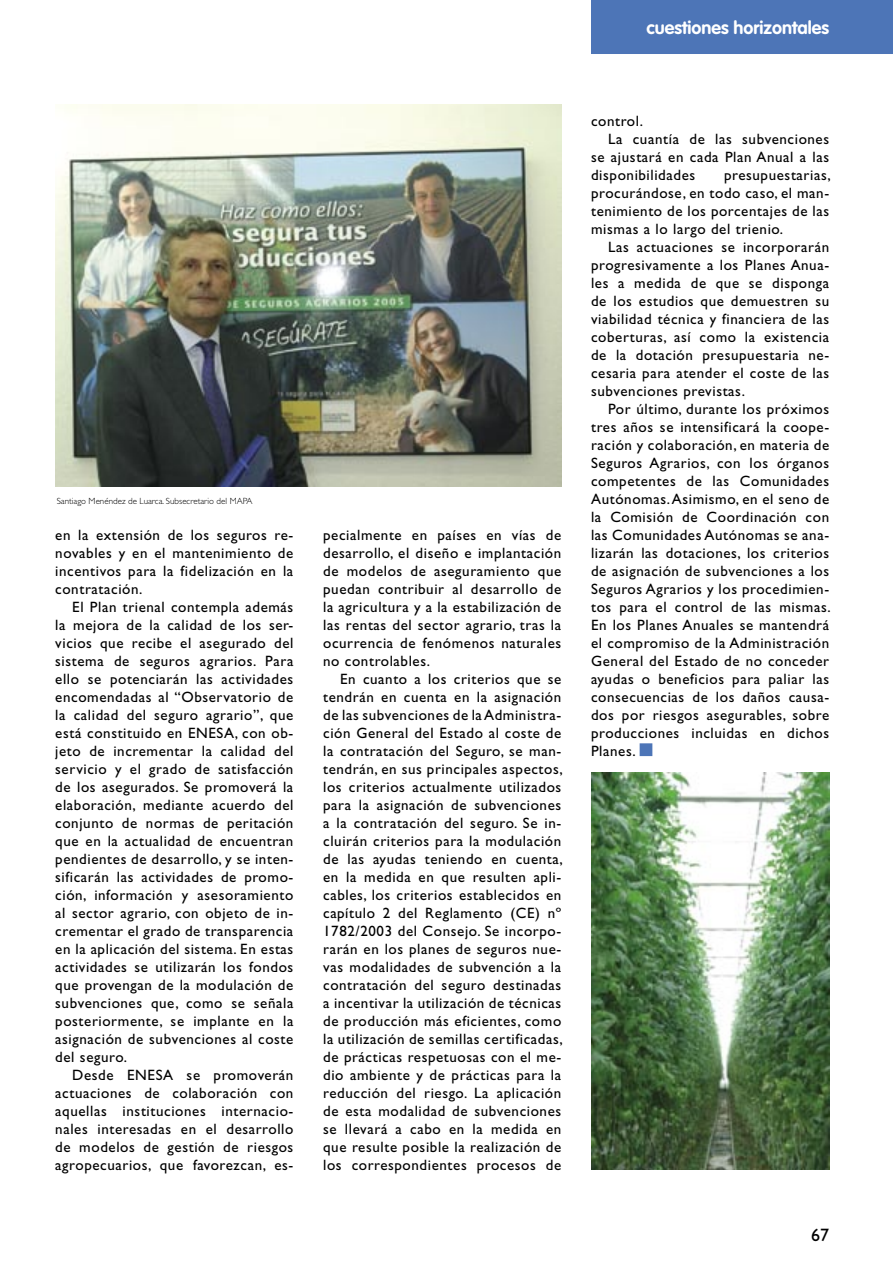
<style>
.page{position:relative;width:893px;height:1263px;background:#fff}
.page>*{position:absolute;margin:0;border:0;box-sizing:border-box;transform-origin:0 0}
.t1{font:700 18px "VAG Rounded";color:#fff}
.t2{font:18px "Gill Sans";color:#000}
.t3{font:15px/18px "Gill Sans";letter-spacing:.04em;color:#000;text-align:justify}
.t4{font:300 9px "Gill Sans";color:#000}
</style>
<div class="page">
<div style="left:591px;top:0;width:302px;height:54px;background:#4d75b7"></div>
<div style="left:604px;top:20px;width:225px;height:28px;background:#4d75b7"></div>
<div style="left:640px;top:744px;width:12px;height:11px;background:#4d75b7"></div>
<div style="left:640px;top:743px;width:12px;height:13px;border:2px solid #4d75b7"></div>
<img style="left:55px;top:105px;width:506px;height:381px">
<img style="left:591px;top:772px;width:238px;height:397px">
<p class="t1" style="left:646px;top:17px;width:184px">cuestiones horizontales</p>
<p class="t4" style="left:57px;top:496px;width:197px">Santiago Menéndez de Luarca. Subsecretario del MAPA</p>
<p class="t3" style="left:55px;top:526px;width:240px">en la extensión de los seguros re&shy;novables y en el mantenimiento de incentivos para la fidelización en la contratación.</p>
<p class="t3" style="left:55px;top:598px;width:240px;text-indent:17px">El Plan trienal contempla además la mejora de la calidad de los ser&shy;vicios que recibe el asegurado del sistema de seguros agrarios. Para ello se potenciarán las actividades encomendadas al “Observatorio de la calidad del seguro agrario”, que está constituido en ENESA, con ob&shy;jeto de incrementar la calidad del servicio y el grado de satisfacción de los asegurados. Se promoverá la elaboración, mediante acuerdo del conjunto de normas de peritación que en la actualidad de encuentran pendientes de desarrollo, y se inten&shy;sificarán las actividades de promo&shy;ción, información y asesoramiento al sector agrario, con objeto de in&shy;crementar el grado de transparencia en la aplicación del sistema. En estas actividades se utilizarán los fondos que provengan de la modulación de subvenciones que, como se señala posteriormente, se implante en la asignación de subvenciones al coste del seguro.</p>
<p class="t3" style="left:55px;top:1066px;width:240px;text-indent:17px">Desde ENESA se promoverán actuaciones de colaboración con aquellas instituciones internacio&shy;nales interesadas en el desarrollo de modelos de gestión de riesgos agropecuarios, que favorezcan, es-</p>
<p class="t3" style="left:323px;top:526px;width:240px">pecialmente en países en vías de desarrollo, el diseño e implantación de modelos de aseguramiento que puedan contribuir al desarrollo de la agricultura y a la estabilización de las rentas del sector agrario, tras la ocurrencia de fenómenos naturales no controlables.</p>
<p class="t3" style="left:323px;top:670px;width:241px;text-indent:17px">En cuanto a los criterios que se tendrán en cuenta en la asignación de las subvenciones de la Administra&shy;ción General del Estado al coste de la contratación del Seguro, se man&shy;tendrán, en sus principales aspectos, los criterios actualmente utilizados para la asignación de subvenciones a la contratación del seguro. Se in&shy;cluirán criterios para la modulación de las ayudas teniendo en cuenta, en la medida en que resulten apli&shy;cables, los criterios establecidos en capítulo 2 del Reglamento (CE) nº 1782/2003 del Consejo. Se incorpo&shy;rarán en los planes de seguros nue&shy;vas modalidades de subvención a la contratación del seguro destinadas a incentivar la utilización de técnicas de producción más eficientes, como la utilización de semillas certificadas, de prácticas respetuosas con el me&shy;dio ambiente y de prácticas para la reducción del riesgo. La aplicación de esta modalidad de subvenciones se llevará a cabo en la medida en que resulte posible la realización de los correspondientes procesos de</p>
<p class="t3" style="left:591px;top:112px;width:53px">control.</p>
<p class="t3" style="left:608px;top:130px;width:223px">La cuantía de las subvenciones</p>
<p class="t3" style="left:591px;top:148px;width:240px">se ajustará en cada Plan Anual a las</p>
<p class="t3" style="left:591px;top:166px;width:106px">disponibilidades</p>
<p class="t3" style="left:591px;top:166px;width:241px;text-indent:133px">presupuestarias, procurándose, en todo caso, el man&shy;tenimiento de los porcentajes de las mismas a lo largo del trienio.</p>
<p class="t3" style="left:591px;top:238px;width:240px;text-indent:17px">Las actuaciones se incorporarán progresivamente a los Planes Anua&shy;les a medida de que se disponga de los estudios que demuestren su viabilidad técnica y financiera de las coberturas, así como la existencia de la dotación presupuestaria ne&shy;cesaria para atender el coste de las subvenciones previstas.</p>
<p class="t3" style="left:591px;top:400px;width:241px;text-indent:17px">Por último, durante los próximos tres años se intensificará la coope&shy;ración y colaboración, en materia de Seguros Agrarios, con los órganos competentes de las Comunidades Autónomas. Asimismo, en el seno de la Comisión de Coordinación con las Comunidades Autónomas se ana&shy;lizarán las dotaciones, los criterios de asignación de subvenciones a los Seguros Agrarios y los procedimien&shy;tos para el control de las mismas.<br>En los Planes Anuales se mantendrá el compromiso de la Administración General del Estado de no conceder ayudas o beneficios para paliar las consecuencias de los daños causa&shy;dos por riesgos asegurables, sobre producciones incluidas en dichos Planes.</p>
<p class="t2" style="left:811px;top:1225px;width:19px">67</p>
</div>
